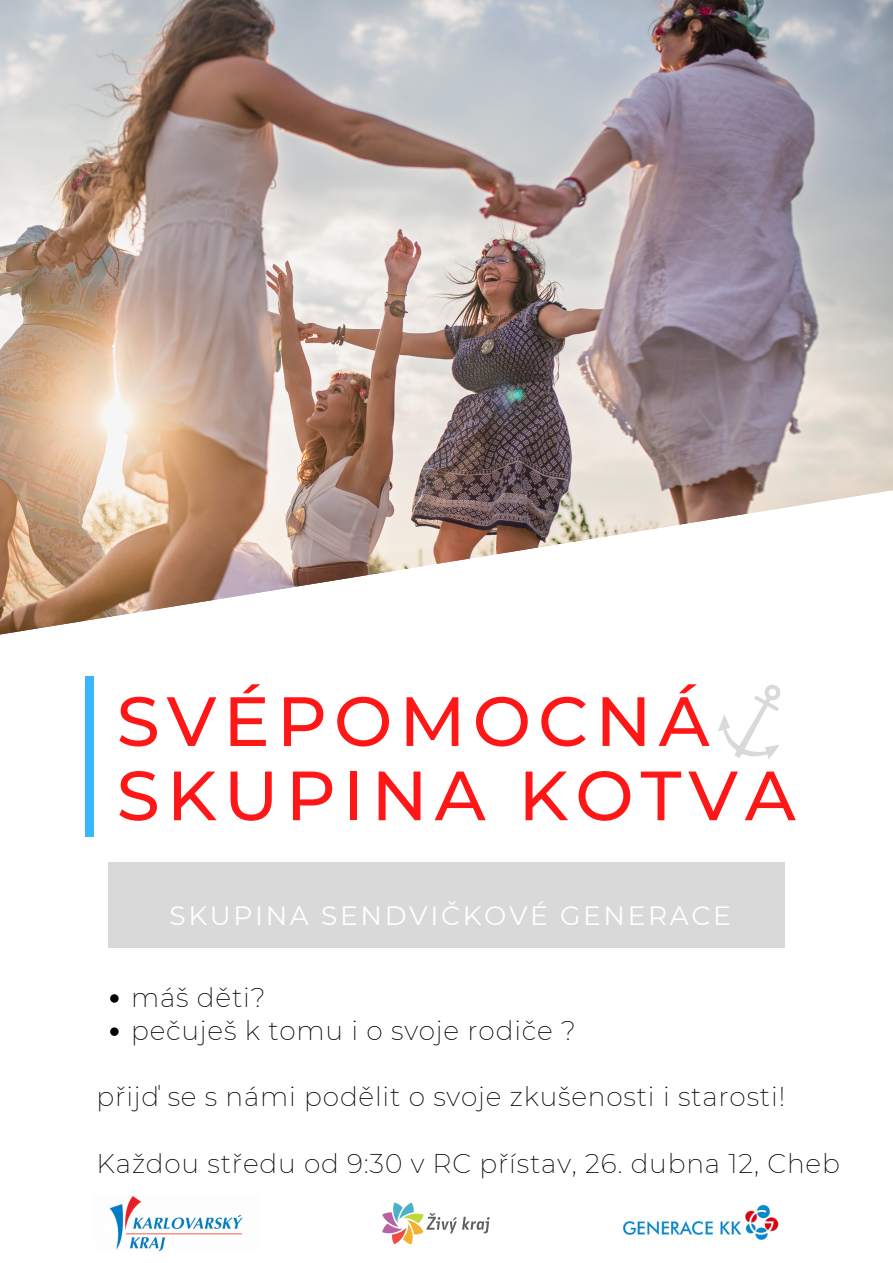
<style>
.page{position:relative;width:893px;height:1263px;background:#fff}
.page>*{position:absolute;margin:0;border:0;box-sizing:border-box;transform-origin:0 0}
.t1{font:500 69.53px/74.2px "Montserrat";letter-spacing:.1em;color:#ff1616}
.t2{font:200 26.47px "Montserrat";letter-spacing:.03em;color:#000}
.t3{font:26.47px "Montserrat";letter-spacing:.1em;color:#fff}
</style>
<div class="page">
<img style="left:0;top:0;width:893px;height:480px">
<svg style="left:0;top:480px;width:893px;height:468px"></svg>
<div style="left:108px;top:862px;width:677px;height:85px;background:#d9d9d9"></div>
<div style="left:85px;top:676px;width:8px;height:161px;background:#38b6ff"></div>
<svg style="left:709px;top:670px;width:95px;height:102px"></svg>
<svg style="left:110px;top:994px;width:9px;height:9px"></svg>
<svg style="left:110px;top:1027px;width:9px;height:9px"></svg>
<img style="left:623px;top:1204px;width:156px;height:38px">
<img style="left:109px;top:1196px;width:134px;height:55px">
<img style="left:382px;top:1202px;width:108px;height:43px">
<p class="t1" style="left:117px;top:684px;width:680px">SVÉPOMOCNÁ<br>SKUPINA KOTVA</p>
<p class="t3" style="left:169px;top:899px;width:563px">SKUPINA SENDVIČKOVÉ GENERACE</p>
<p class="t2" style="left:131px;top:981px;width:136px">máš děti?</p>
<p class="t2" style="left:131px;top:1014px;width:446px">pečuješ k tomu i o svoje rodiče ?</p>
<p class="t2" style="left:97px;top:1080px;width:690px">přijď se s námi podělit o svoje zkušenosti i starosti!</p>
<p class="t2" style="left:97px;top:1147px;width:744px">Každou středu od 9:30 v RC přístav, 26. dubna 12, Cheb</p>
</div>
